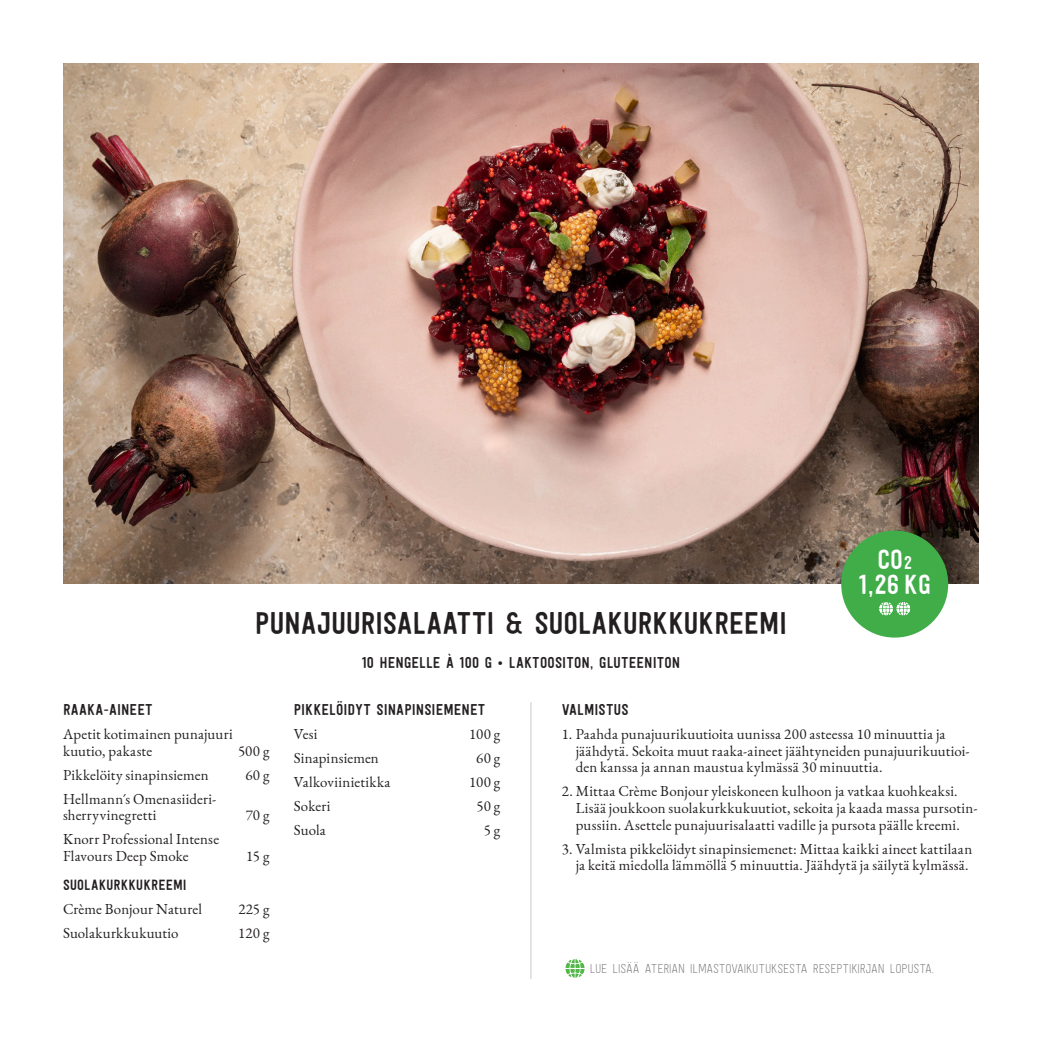
<style>
.page{position:relative;width:1042px;height:1042px;background:#fff}
.page>*{position:absolute;margin:0;border:0;box-sizing:border-box;transform-origin:0 0}
.t1{font:31.5px "Festivo Letters No 19";letter-spacing:-.005em;color:#231f20}
.t2{font:27.65px "Festivo Letters No 19";color:#fff}
.t3{font:15.75px "Festivo Letters No 19";letter-spacing:.005em;color:#231f20}
.t4{font:14.88px/16.6px "EB Garamond";letter-spacing:.015em;color:#231f20}
.t5{font:14.88px "Festivo Letters No 18";letter-spacing:-.015em;color:#6d6f71}
.t6{font:14.88px "Festivo Letters No 19";letter-spacing:.01em;color:#231f20}
.s1{font-size:18.38px}
</style>
<div class="page">
<img style="left:63px;top:63px;width:916px;height:520px">
<hr style="left:530px;top:702px;width:1px;height:277px;background:#c7c9cb">
<div style="left:841px;top:530px;width:107px;height:107px;background:#41ad49;border-radius:50%"></div>
<svg style="left:566px;top:959px;width:18px;height:18px"></svg>
<svg style="left:879px;top:602px;width:31px;height:13px"></svg>
<p class="t2" style="left:877px;top:543px;width:36px">CO<span class="s1">2</span></p>
<p class="t2" style="left:858px;top:568px;width:74px">1,26 KG</p>
<p class="t1" style="left:255px;top:604px;width:534px">PUNAJUURISALAATTI &amp; SUOLAKURKKUKREEMI</p>
<p class="t3" style="left:362px;top:653px;width:320px">10 HENGELLE À 100 G • LAKTOOSITON, GLUTEENITON</p>
<p class="t3" style="left:562px;top:700px;width:68px">VALMISTUS</p>
<p class="t4" style="left:562px;top:726px;width:385px">1. Paahda punajuurikuutioita uunissa 200 asteessa 10 minuuttia ja</p>
<p class="t4" style="left:576px;top:742px;width:395px">jäähdytä. Sekoita muut raaka-aineet jäähtyneiden punajuurikuutioi&shy;den kanssa ja annan maustua kylmässä 30 minuuttia.</p>
<p class="t4" style="left:576px;top:783px;width:403px;text-indent:-14px">2. Mittaa Crème Bonjour yleiskoneen kulhoon ja vatkaa kuohkeaksi.<br>Lisää joukkoon suolakurkkukuutiot, sekoita ja kaada massa pursotin&shy;pussiin. Asettele punajuurisalaatti vadille ja pursota päälle kreemi.</p>
<p class="t4" style="left:562px;top:840px;width:412px;text-align:right">3. Valmista pikkelöidyt sinapinsiemenet: Mittaa kaikki aineet kattilaan ja keitä miedolla lämmöllä 5 minuuttia. Jäähdytä ja säilytä kylmässä.</p>
<p class="t3" style="left:294px;top:700px;width:193px">PIKKELÖIDYT SINAPINSIEMENET</p>
<p class="t4" style="left:294px;top:726px;width:25px">Vesi</p>
<p class="t4" style="left:469px;top:726px;width:33px">100 g</p>
<p class="t4" style="left:294px;top:750px;width:87px">Sinapinsiemen</p>
<p class="t4" style="left:476px;top:750px;width:26px">60 g</p>
<p class="t4" style="left:294px;top:774px;width:98px">Valkoviinietikka</p>
<p class="t4" style="left:469px;top:774px;width:33px">100 g</p>
<p class="t4" style="left:294px;top:798px;width:38px">Sokeri</p>
<p class="t4" style="left:476px;top:798px;width:25px">50 g</p>
<p class="t4" style="left:294px;top:822px;width:34px">Suola</p>
<p class="t4" style="left:484px;top:822px;width:18px">5 g</p>
<p class="t3" style="left:63px;top:700px;width:91px">RAAKA-AINEET</p>
<p class="t4" style="left:63px;top:726px;width:171px">Apetit kotimainen punajuuri kuutio, pakaste</p>
<p class="t4" style="left:238px;top:742px;width:33px">500 g</p>
<p class="t4" style="left:63px;top:766px;width:147px">Pikkelöity sinapinsiemen</p>
<p class="t4" style="left:245px;top:766px;width:26px">60 g</p>
<p class="t4" style="left:63px;top:790px;width:155px">Hellmann´s Omenasiideri-</p>
<p class="t4" style="left:63px;top:807px;width:95px">sherryvinegretti</p>
<p class="t4" style="left:246px;top:807px;width:25px">70 g</p>
<p class="t4" style="left:63px;top:831px;width:158px">Knorr Professional Intense</p>
<p class="t4" style="left:63px;top:848px;width:127px">Flavours Deep Smoke</p>
<p class="t4" style="left:246px;top:848px;width:25px">15 g</p>
<p class="t6" style="left:63px;top:876px;width:125px">SUOLAKURKKUKREEMI</p>
<p class="t4" style="left:63px;top:901px;width:140px">Crème Bonjour Naturel</p>
<p class="t4" style="left:238px;top:901px;width:33px">225 g</p>
<p class="t4" style="left:63px;top:925px;width:117px">Suolakurkkukuutio</p>
<p class="t4" style="left:238px;top:925px;width:33px">120 g</p>
<p class="t5" style="left:590px;top:960px;width:346px">LUE LISÄÄ ATERIAN ILMASTOVAIKUTUKSESTA RESEPTIKIRJAN LOPUSTA.</p>
</div>
